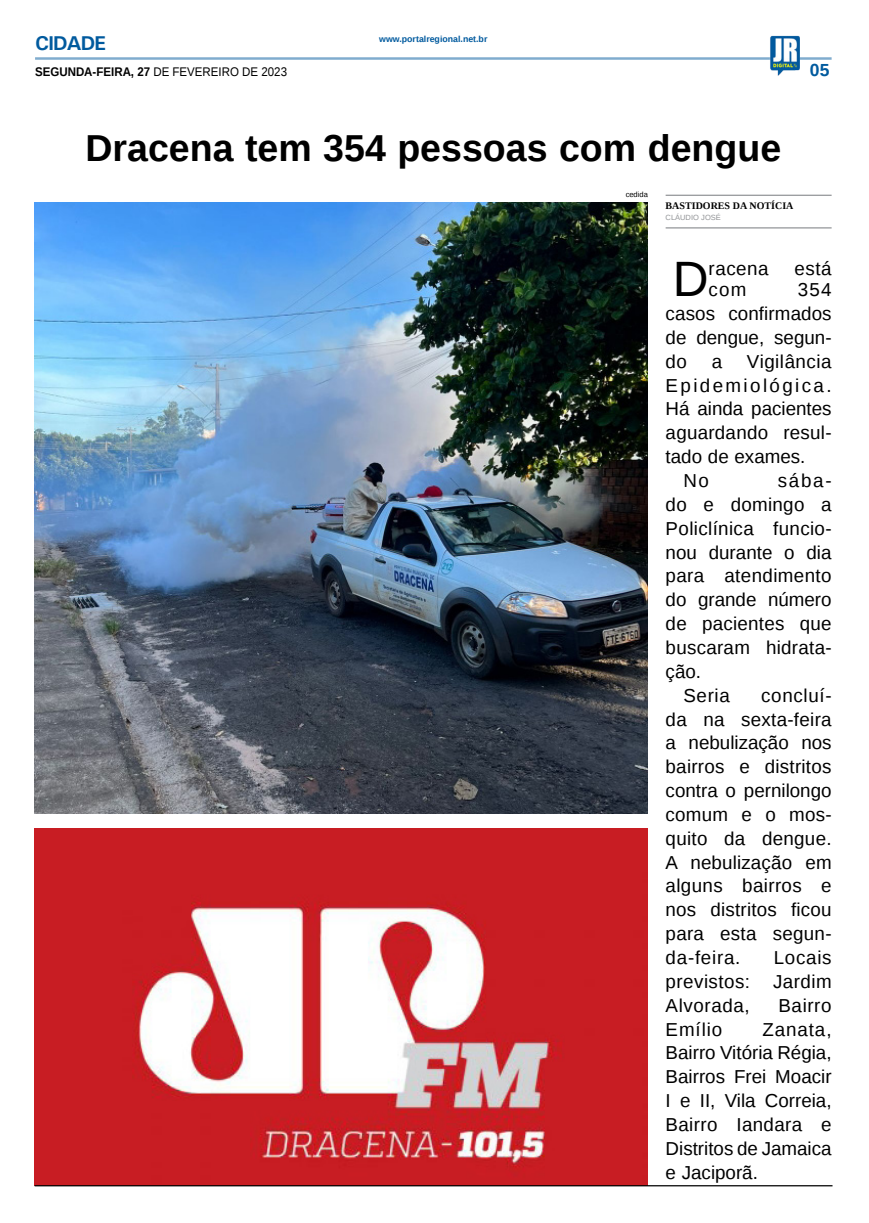
<style>
.page{position:relative;width:869px;height:1223px;background:#fff}
.page>*{position:absolute;margin:0;border:0;box-sizing:border-box;transform-origin:0 0}
.MATÉRIA{font:49.62px "Liberation Sans";color:#000}
.TÍTULO{font:700 37.5px "Liberation Sans";color:#000}
.TITULO_PG{font:700 20px "Univers";letter-spacing:-.04em;color:#005a9e}
.MATÉRIA-2{font:18.75px/23.9px "Liberation Sans";letter-spacing:.015em;color:#000;text-align:justify}
.TÍTULO-2{font:700 17.5px "Liberation Sans";color:#005a9e}
.t1{font:12.5px "Liberation Sans";color:#000;scale:.92 1}
.CRÉDITO_NOME{font:700 10px "Liberation Serif";color:#000}
.DATA_PG{font:700 8.75px "Liberation Sans";color:#005a9e}
.CRÉDITO_MATÉRIA{font:7.5px "Liberation Sans";color:#939598}
.CRÉDITO_FOTO{font:7.5px "Liberation Sans";color:#000}
.s1{font-weight:700}
</style>
<div class="page">
<hr style="left:35px;top:57px;width:796px;height:3px;background:#005a9e">
<img style="left:769px;top:36px;width:30px;height:40px">
<img style="left:35px;top:828px;width:612px;height:357px">
<hr style="left:35px;top:1185px;width:797px;height:1px;background:#000">
<img style="left:35px;top:202px;width:612px;height:611px">
<hr style="left:665px;top:195px;width:166px;height:1px;background:#939598">
<hr style="left:665px;top:227px;width:166px;height:1px;background:#939598">
<p class="TITULO_PG" style="left:35px;top:31px;width:72px">CIDADE</p>
<p class="t1" style="left:35px;top:65px;width:275px"><span class="s1">SEGUNDA-FEIRA, 27</span> DE FEVEREIRO DE 2023</p>
<p class="DATA_PG" style="left:379px;top:33px;width:110px">www.portalregional.net.br</p>
<p class="TÍTULO-2" style="left:809px;top:58px;width:21px">05</p>
<p class="TÍTULO" style="left:85px;top:123px;width:697px">Dracena tem 354 pessoas com dengue</p>
<p class="CRÉDITO_NOME" style="left:665px;top:199px;width:129px">BASTIDORES DA NOTÍCIA</p>
<p class="CRÉDITO_MATÉRIA" style="left:665px;top:213px;width:57px">CLÁUDIO JOSÉ</p>
<p class="CRÉDITO_FOTO" style="left:625px;top:190px;width:24px">cedida</p>
<p class="MATÉRIA" style="left:672px;top:251px;width:37px">D</p>
<p class="MATÉRIA-2" style="left:708px;top:257px;width:62px">racena</p>
<p class="MATÉRIA-2" style="left:794px;top:257px;width:39px">está</p>
<p class="MATÉRIA-2" style="left:665px;top:278px;width:167px;text-indent:132px">354 casos confirmados de dengue, segun&shy;do</p>
<p class="MATÉRIA-2" style="left:708px;top:278px;width:39px">com</p>
<p class="MATÉRIA-2" style="left:665px;top:350px;width:167px;text-indent:81px">Vigilância Epidemiológica.<br>Há ainda pacientes aguardando resul&shy;tado de exames.</p>
<p class="MATÉRIA-2" style="left:683px;top:469px;width:27px">No</p>
<p class="MATÉRIA-2" style="left:711px;top:350px;width:12px">a</p>
<p class="MATÉRIA-2" style="left:665px;top:469px;width:167px;text-indent:112px">sába&shy;do e domingo a Policlínica funcio&shy;nou durante o dia para atendimento do grande número de pacientes que buscaram hidrata&shy;ção.</p>
<p class="MATÉRIA-2" style="left:683px;top:684px;width:48px">Seria</p>
<p class="MATÉRIA-2" style="left:665px;top:684px;width:167px;text-indent:95px">concluí&shy;da na sexta-feira a nebulização nos bairros e distritos contra o pernilongo comum e o mos&shy;quito da dengue.<br>A nebulização em alguns bairros e nos distritos ficou para esta segun&shy;da-feira.</p>
<p class="MATÉRIA-2" style="left:665px;top:946px;width:167px;text-indent:108px">Locais previstos: Jardim Alvorada,</p>
<p class="MATÉRIA-2" style="left:778px;top:994px;width:55px">Bairro</p>
<p class="MATÉRIA-2" style="left:665px;top:1017px;width:58px">Emílio</p>
<p class="MATÉRIA-2" style="left:665px;top:1017px;width:167px;text-indent:97px">Zanata, Bairro Vitória Régia, Bairros Frei Moacir I e II, Vila Correia, Bairro Iandara e Distritos de Jamaica e Jaciporã.</p>
</div>
